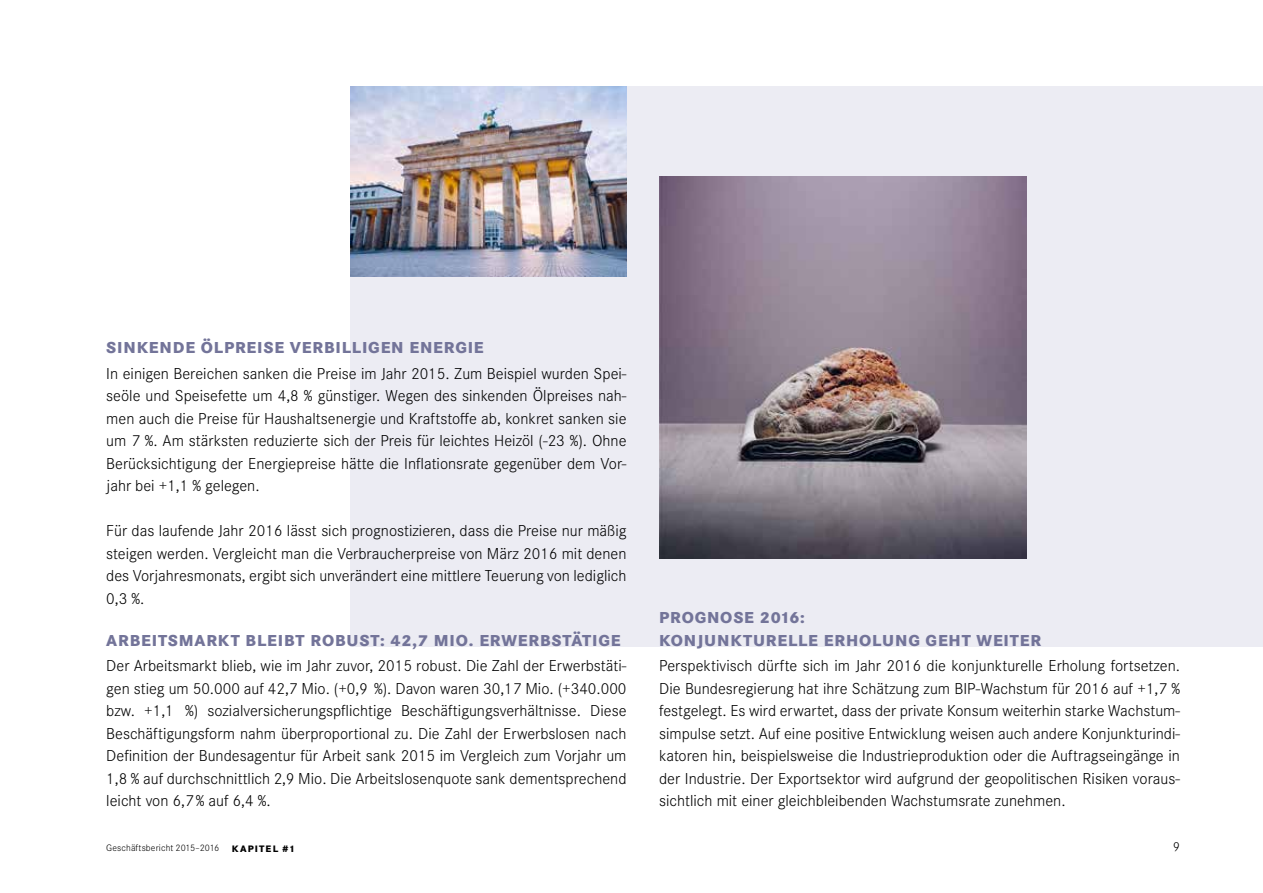
<style>
.page{position:relative;width:1263px;height:893px;background:#fff}
.page>*{position:absolute;margin:0;border:0;box-sizing:border-box;transform-origin:0 0}
.t1{font:300 16.5px/22.5px "Corporate S";color:#000;text-align:justify}
.t2{font:800 16.5px/22.5px "Corporate S";letter-spacing:.05em;color:#737499}
.t3{font:300 13.5px "Corporate S";color:#000}
.t4{font:300 9.75px "Corporate S";letter-spacing:.01em;color:#000}
.t5{font:800 9.75px "Corporate S";letter-spacing:.115em;color:#000}
</style>
<div class="page">
<div style="left:351px;top:86px;width:912px;height:561px;background:#ececf3"></div>
<img style="left:659px;top:176px;width:367px;height:383px">
<img style="left:351px;top:86px;width:275px;height:190px">
<p class="t2" style="left:106px;top:337px;width:379px">SINKENDE ÖLPREISE VERBILLIGEN ENERGIE</p>
<p class="t1" style="left:106px;top:362px;width:522px">In einigen Bereichen sanken die Preise im Jahr 2015. Zum Beispiel wurden Spei&shy;seöle und Speisefette um 4,8 % günstiger. Wegen des sinkenden Ölpreises nah&shy;men auch die Preise für Haushaltsenergie und Kraftstoffe ab, konkret sanken sie um 7 %. Am stärksten reduzierte sich der Preis für leichtes Heizöl (-23 %). Ohne Berücksichtigung der Energiepreise hätte die Inflationsrate gegenüber dem Vor&shy;jahr bei +1,1 % gelegen.</p>
<p class="t1" style="left:106px;top:520px;width:522px">Für das laufende Jahr 2016 lässt sich prognostizieren, dass die Preise nur mäßig steigen werden. Vergleicht man die Verbraucherpreise von März 2016 mit denen des Vorjahresmonats, ergibt sich unverändert eine mittlere Teuerung von lediglich 0,3 %.</p>
<p class="t2" style="left:106px;top:629px;width:516px">ARBEITSMARKT BLEIBT ROBUST: 42,7 MIO. ERWERBSTÄTIGE</p>
<p class="t1" style="left:106px;top:655px;width:522px">Der Arbeitsmarkt blieb, wie im Jahr zuvor, 2015 robust. Die Zahl der Erwerbstäti&shy;gen stieg um 50.000 auf 42,7 Mio. (+0,9 %). Davon waren 30,17 Mio. (+340.000 bzw. +1,1 %) sozialversicherungspflichtige Beschäftigungsverhältnisse. Diese Beschäftigungsform nahm überproportional zu. Die Zahl der Erwerbslosen nach Definition der Bundesagentur für Arbeit sank 2015 im Vergleich zum Vorjahr um 1,8 % auf durchschnittlich 2,9 Mio. Die Arbeitslosenquote sank dementsprechend leicht von 6,7% auf 6,4 %.</p>
<p class="t2" style="left:659px;top:607px;width:383px">PROGNOSE 2016:<br>KONJUNKTURELLE ERHOLUNG GEHT WEITER</p>
<p class="t1" style="left:659px;top:655px;width:522px">Perspektivisch dürfte sich im Jahr 2016 die konjunkturelle Erholung fortsetzen.<br>Die Bundesregierung hat ihre Schätzung zum BIP-Wachstum für 2016 auf +1,7 % festgelegt. Es wird erwartet, dass der private Konsum weiterhin starke Wachstum&shy;simpulse setzt. Auf eine positive Entwicklung weisen auch andere Konjunkturindi&shy;katoren hin, beispielsweise die Industrieproduktion oder die Auftragseingänge in der Industrie. Der Exportsektor wird aufgrund der geopolitischen Risiken voraus&shy;sichtlich mit einer gleichbleibenden Wachstumsrate zunehmen.</p>
<p class="t4" style="left:106px;top:842px;width:114px">Geschäftsbericht 2015–2016</p>
<p class="t5" style="left:232px;top:842px;width:65px">KAPITEL #1</p>
<p class="t3" style="left:1173px;top:839px;width:9px">9</p>
</div>
